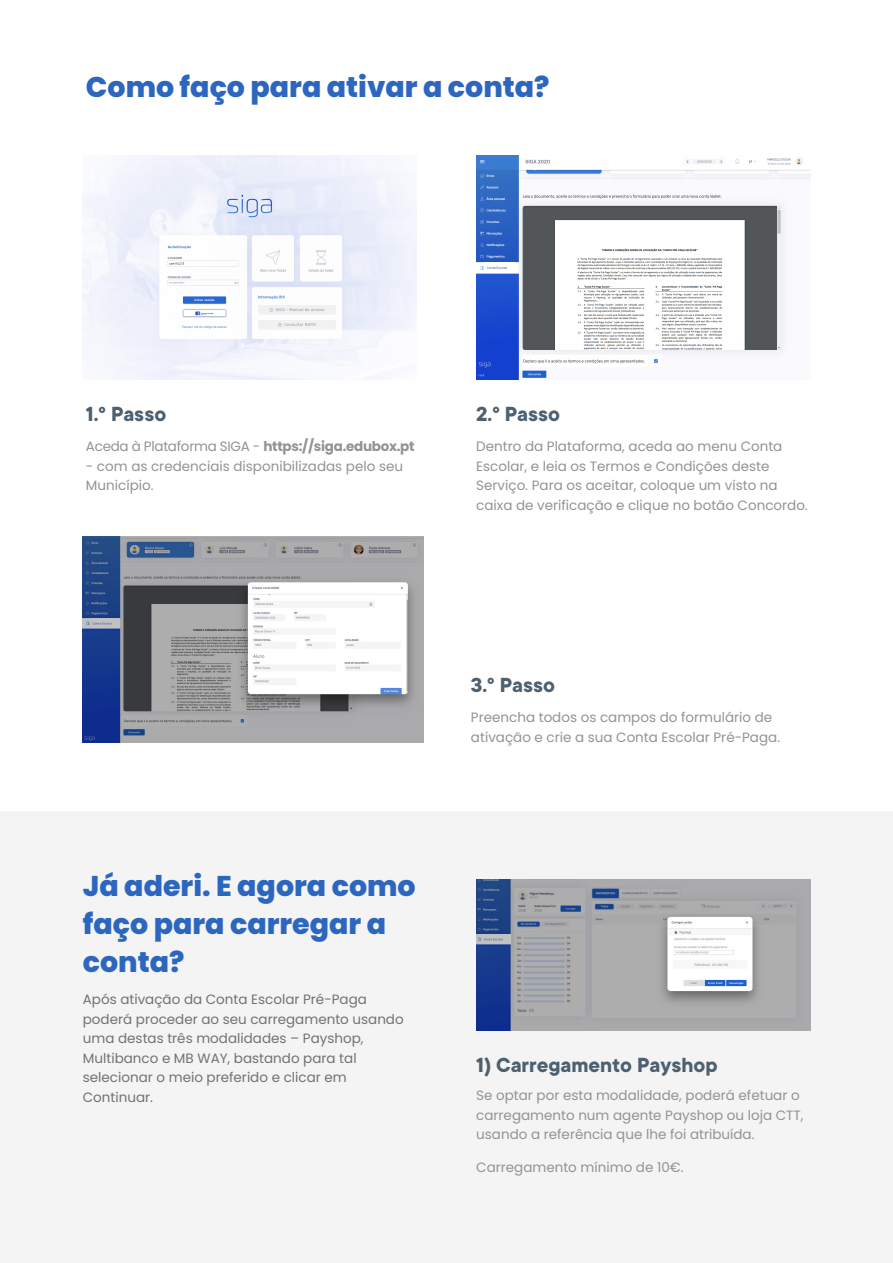
<style>
.page{position:relative;width:893px;height:1263px;background:#fff}
.page>*{position:absolute;margin:0;border:0;box-sizing:border-box;transform-origin:0 0}
.t1{font:800 28.5px/37.5px "Poppins";color:#2c66bf}
.t2{font:700 22.5px "TT Commons";color:#4d6070}
.t3{font:13.5px/19.5px "Poppins";color:#939393}
.t4{font:13.5px/19.5px "Poppins";color:#727272}
.t5{font:700 13.5px "Poppins";letter-spacing:-.02em;color:#939393}
.s1{font-weight:400}
</style>
<div class="page">
<div style="left:0;top:811px;width:893px;height:452px;background:#f4f4f4"></div>
<img style="left:83px;top:156px;width:334px;height:223px">
<img style="left:476px;top:879px;width:334px;height:152px">
<div style="left:482px;top:934px;width:29px;height:10px;background:#c1c1c1"></div>
<svg style="left:484px;top:938px;width:19px;height:2px"></svg>
<img style="left:83px;top:536px;width:341px;height:206px">
<div style="left:91px;top:618px;width:29px;height:10px;background:#c1c1c1"></div>
<svg style="left:93px;top:622px;width:19px;height:2px"></svg>
<img style="left:476px;top:156px;width:334px;height:223px">
<div style="left:485px;top:262px;width:31px;height:11px;background:#fff"></div>
<svg style="left:487px;top:267px;width:20px;height:2px"></svg>
<h1 class="t1" style="left:86px;top:68px;width:465px">Como faço para ativar a conta?</h1>
<h2 class="t2" style="left:86px;top:402px;width:82px">1.º Passo</h2>
<p class="t5" style="left:86px;top:439px;width:330px"><span class="s1">Aceda à Plataforma SIGA -</span> https://siga.edubox.pt</p>
<p class="t3" style="left:86px;top:456px;width:319px">- com as credenciais disponibilizadas pelo seu<br>Município.</p>
<h2 class="t2" style="left:476px;top:402px;width:85px">2.º Passo</h2>
<p class="t3" style="left:476px;top:437px;width:333px">Dentro da Plataforma, aceda ao menu Conta Escolar, e leia os Termos e Condições deste Serviço. Para os aceitar, coloque um visto na caixa de verificação e clique no botão Concordo.</p>
<h1 class="t1" style="left:83px;top:868px;width:334px">Já aderi. E agora como faço para carregar a conta?</h1>
<p class="t4" style="left:83px;top:990px;width:322px">Após ativação da Conta Escolar Pré-Paga poderá proceder ao seu carregamento usando uma destas três modalidades – Payshop, Multibanco e MB WAY, bastando para tal selecionar o meio preferido e clicar em Continuar.</p>
<h2 class="t2" style="left:471px;top:673px;width:86px">3.º Passo</h2>
<p class="t3" style="left:471px;top:708px;width:311px">Preencha todos os campos do formulário de ativação e crie a sua Conta Escolar Pré-Paga.</p>
<h2 class="t2" style="left:476px;top:1052px;width:243px">1) Carregamento Payshop</h2>
<p class="t3" style="left:476px;top:1086px;width:329px">Se optar por esta modalidade, poderá efetuar o carregamento num agente Payshop ou loja CTT, usando a referência que lhe foi atribuída.</p>
<p class="t3" style="left:476px;top:1158px;width:209px">Carregamento mínimo de 10€.</p>
</div>
